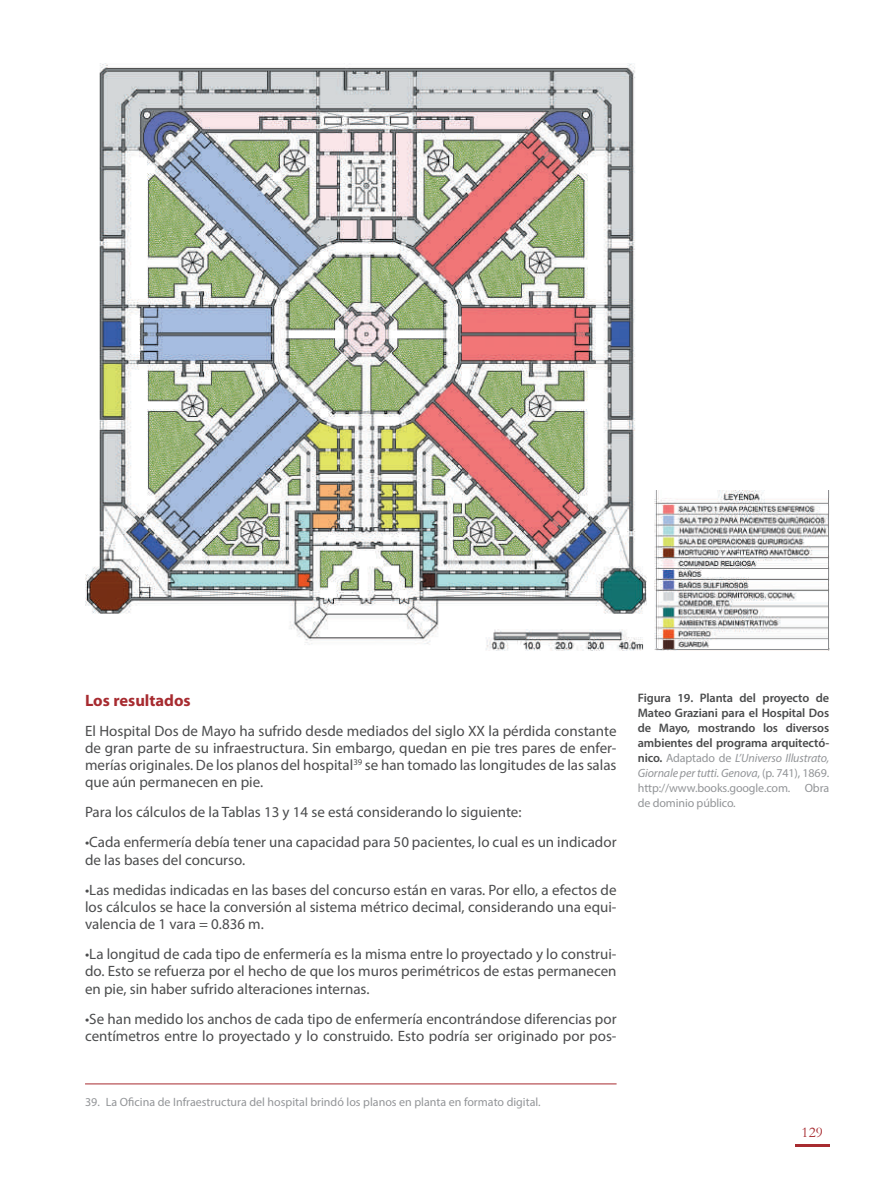
<style>
.page{position:relative;width:893px;height:1191px;background:#fff}
.page>*{position:absolute;margin:0;border:0;box-sizing:border-box;transform-origin:0 0}
.t1{font:700 16.5px "Myriad Pro";color:#a72b30}
.t2{font:15px/17.2px "Myriad Pro";color:#4b4c4d;text-align:justify}
.t3{font:15px "Garamond";color:#a72b30}
.t4{font:600 12.3px/15px "Myriad Pro";letter-spacing:-.01em;color:#4b4c4d;text-align:justify}
.t5{font:12px/15px "Myriad Pro";color:#939598;text-align:justify}
.s1{font-weight:600;font-size:12.3px;color:#4b4c4d}
.s2{font-style:italic}
</style>
<div class="page">
<hr style="left:795px;top:1144px;width:34px;height:2px;background:#a72b30">
<img style="left:85px;top:64px;width:561px;height:586px">
<img style="left:655px;top:491px;width:174px;height:159px">
<hr style="left:85px;top:1083px;width:532px;height:1px;background:#a72b30">
<p class="t1" style="left:85px;top:689px;width:107px">Los resultados</p>
<p class="t2" style="left:85px;top:721px;width:533px">El Hospital Dos de Mayo ha sufrido desde mediados del siglo XX la pérdida constante de gran parte de su infraestructura. Sin embargo, quedan en pie tres pares de enfer&shy;merías originales. De los planos del hospital<sup>39</sup> se han tomado las longitudes de las salas que aún permanecen en pie.</p>
<p class="t2" style="left:85px;top:803px;width:438px">Para los cálculos de la Tablas 13 y 14 se está considerando lo siguiente:</p>
<p class="t2" style="left:85px;top:833px;width:533px">•Cada enfermería debía tener una capacidad para 50 pacientes, lo cual es un indicador de las bases del concurso.</p>
<p class="t2" style="left:85px;top:880px;width:533px">•Las medidas indicadas en las bases del concurso están en varas. Por ello, a efectos de los cálculos se hace la conversión al sistema métrico decimal, considerando una equi&shy;valencia de 1 vara = 0.836 m.</p>
<p class="t2" style="left:85px;top:945px;width:533px">•La longitud de cada tipo de enfermería es la misma entre lo proyectado y lo construi&shy;do. Esto se refuerza por el hecho de que los muros perimétricos de estas permanecen en pie, sin haber sufrido alteraciones internas.</p>
<p class="t2" style="left:85px;top:1009px;width:533px">•Se han medido los anchos de cada tipo de enfermería encontrándose diferencias por centímetros entre lo proyectado y lo construido. Esto podría ser originado por pos-</p>
<p class="t5" style="left:85px;top:1094px;width:457px">39. La Oficina de Infraestructura del hospital brindó los planos en planta en formato digital.</p>
<p class="t4" style="left:638px;top:690px;width:193px">Figura 19. Planta del proyecto de Mateo Graziani para el Hospital Dos de Mayo, mostrando los diversos ambientes del programa arquitectó-</p>
<p class="t5" style="left:638px;top:750px;width:193px"><span class="s1">nico.</span> Adaptado de <span class="s2">L’Universo Illustrato, Giornale per tutti. Genova</span>, (p. 741), 1869. http://www.books.google.com. Obra de dominio público.</p>
<p class="t3" style="left:802px;top:1122px;width:23px">129</p>
</div>
